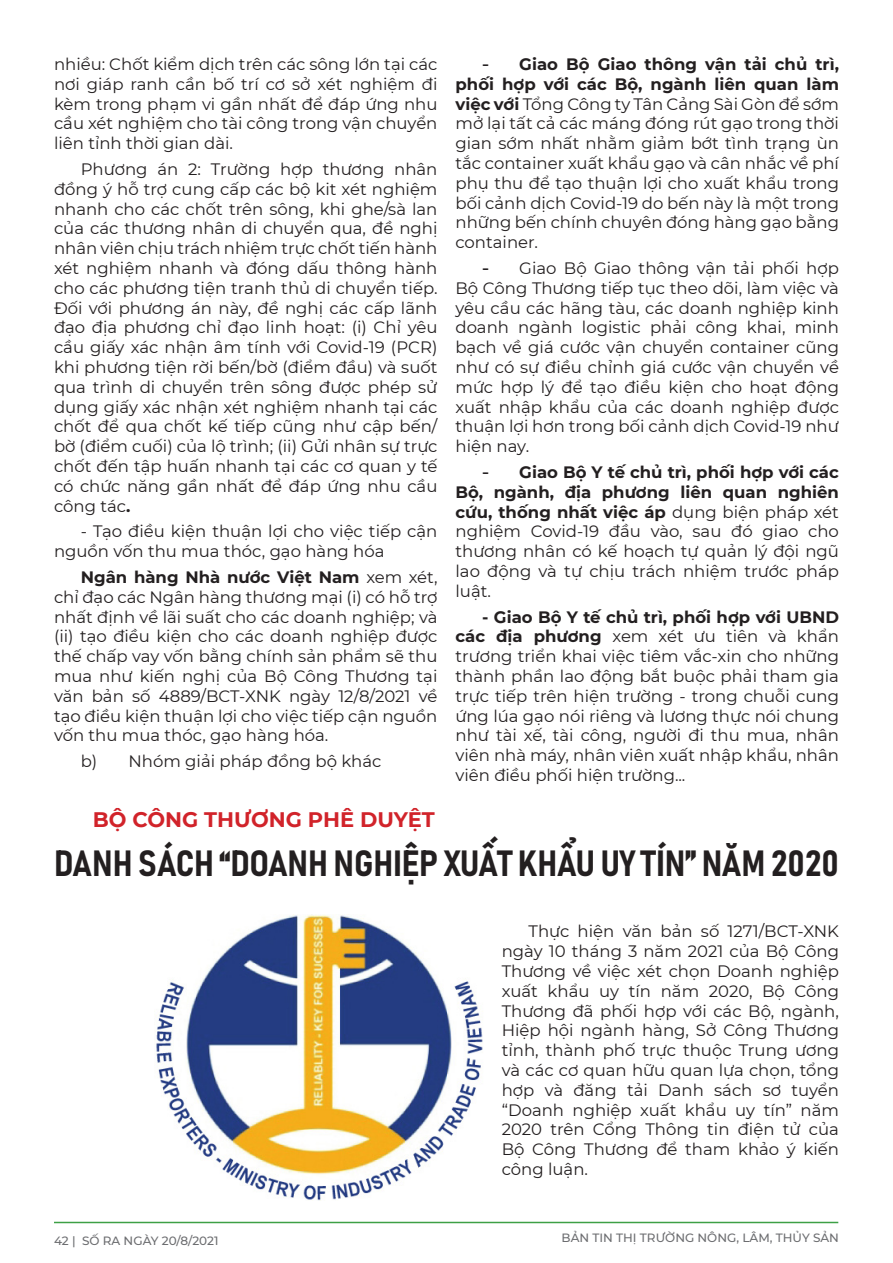
<style>
.page{position:relative;width:893px;height:1263px;background:#fff}
.page>*{position:absolute;margin:0;border:0;box-sizing:border-box;transform-origin:0 0}
.t1{font:36px "Bahnschrift";color:#231f20}
.t2{font:700 21px "Montserrat";color:#d1232a}
.Normal__Web__Char_Ch{font:16.5px/19.8px "Montserrat";color:#231f20;text-align:justify}
.t3{font:500 12px "Montserrat";color:#6c6d70}
.s1{font-weight:700}
.s2{font-family:"Times New Roman";font-size:21px}
</style>
<div class="page">
<hr style="left:54px;top:1222px;width:784px;height:1px;background:#3da046">
<img style="left:156px;top:914px;width:327px;height:286px">
<p class="Normal__Web__Char_Ch" style="left:54px;top:54px;width:385px">nhiều: Chốt kiểm dịch trên các sông lớn tại các nơi giáp ranh cần bố trí cơ sở xét nghiệm đi kèm trong phạm vi gần nhất để đáp ứng nhu cầu xét nghiệm cho tài công trong vận chuyển liên tỉnh thời gian dài.</p>
<p class="Normal__Web__Char_Ch" style="left:54px;top:159px;width:385px;text-indent:27px">Phương án 2: Trường hợp thương nhân đồng ý hỗ trợ cung cấp các bộ kit xét nghiệm nhanh cho các chốt trên sông, khi ghe/sà lan của các thương nhân di chuyển qua, đề nghị nhân viên chịu trách nhiệm trực chốt tiến hành xét nghiệm nhanh và đóng dấu thông hành cho các phương tiện tranh thủ di chuyển tiếp.<br>Đối với phương án này, đề nghị các cấp lãnh đạo địa phương chỉ đạo linh hoạt: (i) Chỉ yêu cầu giấy xác nhận âm tính với Covid-19 (PCR) khi phương tiện rời bến/bờ (điểm đầu) và suốt qua trình di chuyển trên sông được phép sử dụng giấy xác nhận xét nghiệm nhanh tại các chốt để qua chốt kế tiếp cũng như cập bến/ bờ (điểm cuối) của lộ trình; (ii) Gửi nhân sự trực chốt đến tập huấn nhanh tại các cơ quan y tế có chức năng gần nhất để đáp ứng nhu cầu công tác<span class="s1">.</span></p>
<p class="Normal__Web__Char_Ch" style="left:54px;top:521px;width:385px;text-indent:27px">- Tạo điều kiện thuận lợi cho việc tiếp cận nguồn vốn thu mua thóc, gạo hàng hóa</p>
<p class="Normal__Web__Char_Ch" style="left:54px;top:567px;width:385px;text-indent:27px"><span class="s1">Ngân hàng Nhà nước Việt Nam</span> xem xét, chỉ đạo các Ngân hàng thương mại (i) có hỗ trợ nhất định về lãi suất cho các doanh nghiệp; và (ii) tạo điều kiện cho các doanh nghiệp được thế chấp vay vốn bằng chính sản phẩm sẽ thu mua như kiến nghị của Bộ Công Thương tại văn bản số 4889/BCT-XNK ngày 12/8/2021 về tạo điều kiện thuận lợi cho việc tiếp cận nguồn vốn thu mua thóc, gạo hàng hóa.</p>
<p class="Normal__Web__Char_Ch" style="left:81px;top:751px;width:302px">b) Nhóm giải pháp đồng bộ khác</p>
<p class="Normal__Web__Char_Ch" style="left:455px;top:54px;width:385px;text-indent:27px"><span class="s2">-</span> <span class="s1">Giao Bộ Giao thông vận tải chủ trì, phối hợp với các Bộ, ngành liên quan làm việc với</span> Tổng Công ty Tân Cảng Sài Gòn để sớm mở lại tất cả các máng đóng rút gạo trong thời gian sớm nhất nhằm giảm bớt tình trạng ùn tắc container xuất khẩu gạo và cân nhắc về phí phụ thu để tạo thuận lợi cho xuất khẩu trong bối cảnh dịch Covid-19 do bến này là một trong những bến chính chuyên đóng hàng gạo bằng container.</p>
<p class="Normal__Web__Char_Ch" style="left:455px;top:258px;width:385px;text-indent:27px"><span class="s2">-</span> Giao Bộ Giao thông vận tải phối hợp Bộ Công Thương tiếp tục theo dõi, làm việc và yêu cầu các hãng tàu, các doanh nghiệp kinh doanh ngành logistic phải công khai, minh bạch về giá cước vận chuyển container cũng như có sự điều chỉnh giá cước vận chuyển về mức hợp lý để tạo điều kiện cho hoạt động xuất nhập khẩu của các doanh nghiệp được thuận lợi hơn trong bối cảnh dịch Covid-19 như hiện nay.</p>
<p class="Normal__Web__Char_Ch" style="left:455px;top:462px;width:385px;text-indent:27px"><span class="s2">-</span> <span class="s1">Giao Bộ Y tế chủ trì, phối hợp với các Bộ, ngành, địa phương liên quan nghiên cứu, thống nhất việc áp</span> dụng biện pháp xét nghiệm Covid-19 đầu vào, sau đó giao cho thương nhân có kế hoạch tự quản lý đội ngũ lao động và tự chịu trách nhiệm trước pháp luật.</p>
<p class="Normal__Web__Char_Ch" style="left:455px;top:606px;width:385px;text-indent:27px"><span class="s1">- Giao Bộ Y tế chủ trì, phối hợp với UBND các địa phương</span> xem xét ưu tiên và khẩn trương triển khai việc tiêm vắc-xin cho những thành phần lao động bắt buộc phải tham gia trực tiếp trên hiện trường - trong chuỗi cung ứng lúa gạo nói riêng và lương thực nói chung như tài xế, tài công, người đi thu mua, nhân viên nhà máy, nhân viên xuất nhập khẩu, nhân viên điều phối hiện trường...</p>
<p class="t2" style="left:93px;top:805px;width:344px">BỘ CÔNG THƯƠNG PHÊ DUYỆT</p>
<p class="t1" style="left:54px;top:836px;width:786px">DANH SÁCH “DOANH NGHIỆP XUẤT KHẨU UY TÍN” NĂM 2020</p>
<p class="Normal__Web__Char_Ch" style="left:502px;top:921px;width:339px;text-indent:27px">Thực hiện văn bản số 1271/BCT-XNK ngày 10 tháng 3 năm 2021 của Bộ Công Thương về việc xét chọn Doanh nghiệp xuất khẩu uy tín năm 2020, Bộ Công Thương đã phối hợp với các Bộ, ngành, Hiệp hội ngành hàng, Sở Công Thương tỉnh, thành phố trực thuộc Trung ương và các cơ quan hữu quan lựa chọn, tổng hợp và đăng tải Danh sách sơ tuyển “Doanh nghiệp xuất khẩu uy tín” năm 2020 trên Cổng Thông tin điện tử của Bộ Công Thương để tham khảo ý kiến công luận.</p>
<p class="t3" style="left:54px;top:1232px;width:166px">42 | SỐ RA NGÀY 20/8/2021</p>
<p class="t3" style="left:562px;top:1230px;width:279px">BẢN TIN THỊ TRƯỜNG NÔNG, LÂM, THỦY SẢN</p>
</div>
